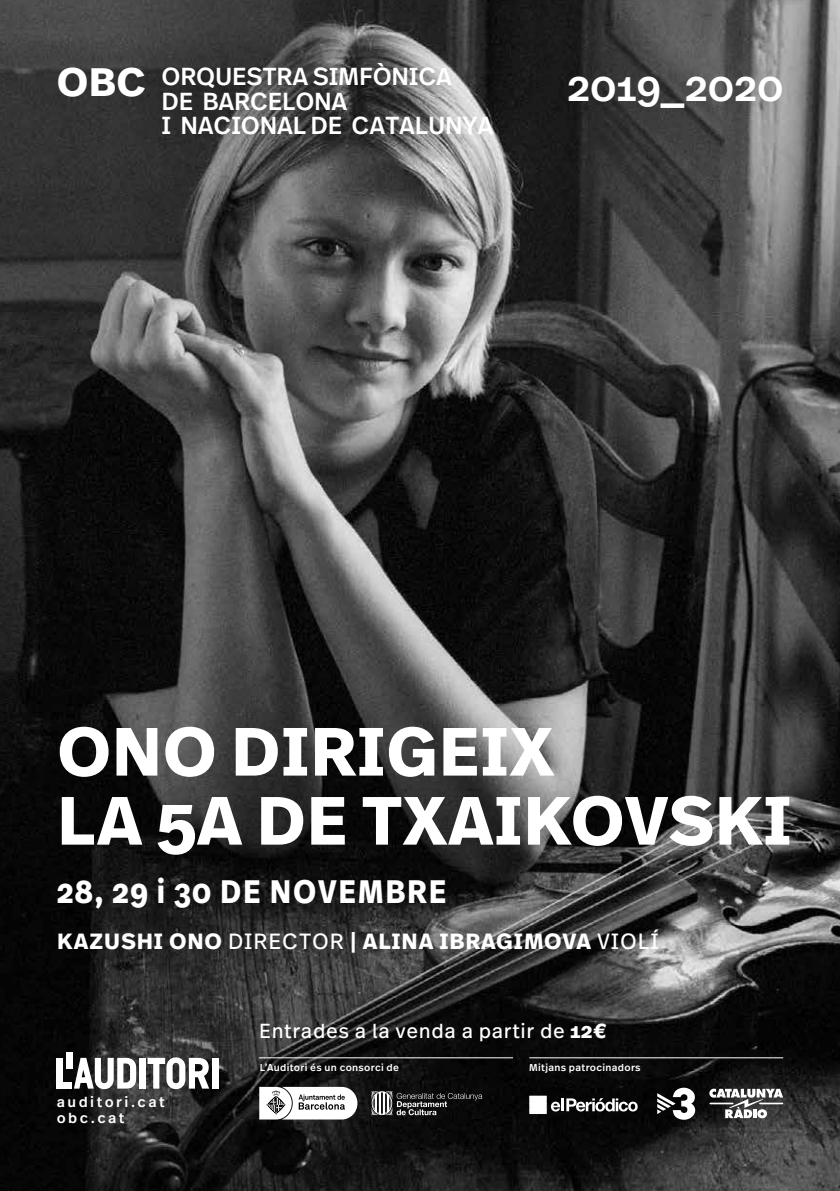
<style>
.page{position:relative;width:840px;height:1191px;background:#fff}
.page>*{position:absolute;margin:0;border:0;box-sizing:border-box;transform-origin:0 0}
.t1{font:700 68px/69px "Real Text Pro";letter-spacing:.01em;color:#fff}
.t2{font:500 41.2px "Real Text Pro";color:#fff}
.t3{font:700 39.8px "Real Text Pro";color:#fff}
.t4{font:700 32.4px "Real Text Pro";letter-spacing:.06em;color:#fff;scale:.9 1}
.t5{font:500 24.6px/24.6px "Real Text Pro";letter-spacing:-.01em;color:#fff}
.t6{font:700 22px "Real Text Pro";letter-spacing:.04em;color:#fff}
.t7{font:20.2px "Real Text Pro";letter-spacing:.03em;color:#fff}
.t8{font:500 14.6px/15.8px "Real Text Pro";letter-spacing:.17em;color:#fff}
.t9{font:500 10px "Real Text Pro";letter-spacing:.03em;color:#fff}
.s1{font-weight:400}
.s2{font-weight:700}
</style>
<div class="page">
<img style="left:0;top:0;width:839px;height:1191px">
<hr style="left:529px;top:1057px;width:253px;height:1px;background:#fff">
<hr style="left:259px;top:1057px;width:254px;height:1px;background:#fff">
<svg style="left:371px;top:1091px;width:111px;height:24px;background:#434343"></svg>
<svg style="left:529px;top:1095px;width:108px;height:19px"></svg>
<svg style="left:656px;top:1087px;width:38px;height:32px"></svg>
<svg style="left:709px;top:1088px;width:73px;height:30px"></svg>
<svg style="left:259px;top:1086px;width:98px;height:33px"></svg>
<svg style="left:74px;top:1057px;width:62px;height:32px"></svg>
<div style="left:139px;top:1057px;width:7px;height:31px;background:#fff"></div>
<svg style="left:147px;top:1057px;width:62px;height:32px"></svg>
<div style="left:212px;top:1057px;width:6px;height:31px;background:#fff"></div>
<div style="left:57px;top:1057px;width:6px;height:31px;background:#fff"></div>
<div style="left:67px;top:1052px;width:6px;height:16px;background:#fff"></div>
<div style="left:57px;top:1082px;width:15px;height:6px;background:#fff"></div>
<p class="t5" style="left:161px;top:64px;width:333px">ORQUESTRA SIMFÒNICA<br>DE BARCELONA<br>I NACIONAL DE CATALUNYA</p>
<h3 class="t3" style="left:57px;top:53px;width:91px">OBC</h3>
<h2 class="t2" style="left:566px;top:57px;width:218px">2019_2020</h2>
<h1 class="t1" style="left:57px;top:715px;width:735px">ONO DIRIGEIX<br>LA 5A DE TXAIKOVSKI</h1>
<h3 class="t4" style="left:57px;top:868px;width:434px">28, 29 i 30 DE NOVEMBRE</h3>
<p class="t6" style="left:57px;top:925px;width:602px">KAZUSHI ONO <span class="s1">DIRECTOR</span> | ALINA IBRAGIMOVA <span class="s1">VIOLÍ</span></p>
<p class="t7" style="left:259px;top:1017px;width:349px">Entrades a la venda a partir de <span class="s2">12€</span></p>
<p class="t8" style="left:57px;top:1093px;width:109px">auditori.cat obc.cat</p>
<p class="t9" style="left:259px;top:1060px;width:141px">L’Auditori és un consorci de</p>
<p class="t9" style="left:529px;top:1060px;width:113px">Mitjans patrocinadors</p>
</div>
